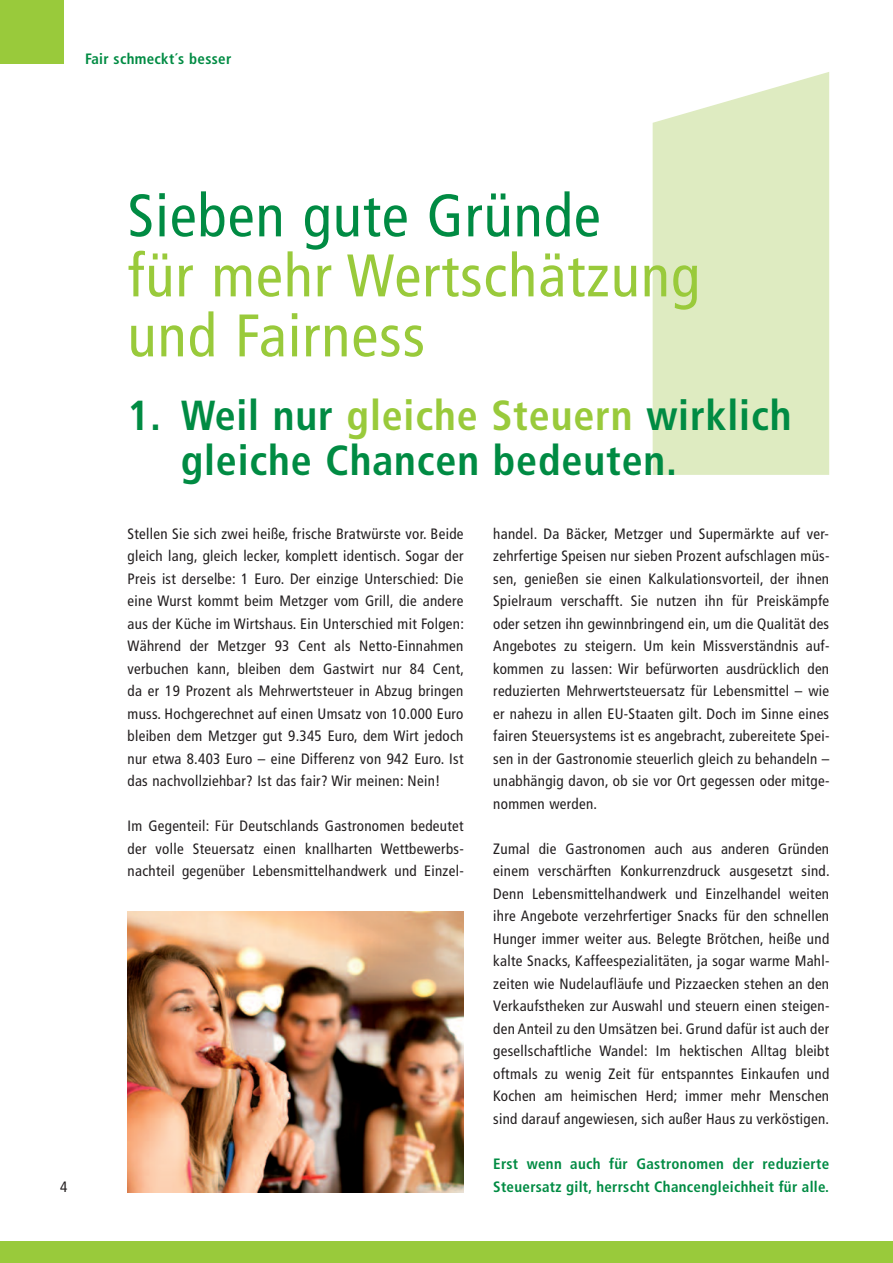
<style>
.page{position:relative;width:893px;height:1263px;background:#fff}
.page>*{position:absolute;margin:0;border:0;box-sizing:border-box;transform-origin:0 0}
.t1{font:condensed 60px/60px "Frutiger";letter-spacing:.02em;color:#99ca3b}
.t2{font:condensed 60px "Frutiger";letter-spacing:.02em;color:#008b43}
.t3{font:700 condensed 42px/45px "Frutiger";letter-spacing:.02em;color:#008b43}
.t4{font:condensed 15px/22.5px "Frutiger";letter-spacing:.02em;color:#231f20;text-align:justify}
.t5{font:700 condensed 15px/22.5px "Frutiger";letter-spacing:.02em;color:#008b43}
.s1{color:#99ca3b}
</style>
<div class="page">
<div style="left:653px;top:72px;width:176px;height:403px;background:#deebc1"></div>
<div style="left:0;top:0;width:64px;height:64px;background:#99ca3b"></div>
<div style="left:0;top:1242px;width:893px;height:21px;background:#99ca3b"></div>
<img style="left:128px;top:911px;width:335px;height:281px">
<p class="t5" style="left:85px;top:47px;width:148px">fair schmeckt´s besser</p>
<p class="t4" style="left:60px;top:1175px;width:9px">4</p>
<h1 class="t2" style="left:128px;top:181px;width:474px">Sieben gute Gründe</h1>
<h1 class="t1" style="left:128px;top:246px;width:574px">für mehr Wertschätzung und Fairness</h1>
<h2 class="t3" style="left:181px;top:393px;width:612px;text-indent:-53px">1. Weil nur <span class="s1">gleiche steuern</span> wirklich gleiche chancen bedeuten.</h2>
<p class="t4" style="left:128px;top:522px;width:338px">Stellen Sie sich zwei heiße, frische Bratwürste vor. Beide gleich lang, gleich lecker, komplett identisch. Sogar der Preis ist derselbe: 1 Euro. Der einzige Unterschied: Die eine Wurst kommt beim Metzger vom Grill, die andere aus der Küche im Wirtshaus. Ein Unterschied mit Folgen:<br>Während der Metzger 93 Cent als Netto-Einnahmen verbuchen kann, bleiben dem Gastwirt nur 84 Cent, da er 19 Prozent als Mehrwertsteuer in Abzug bringen muss. Hochgerechnet auf einen Umsatz von 10.000 Euro bleiben dem Metzger gut 9.345 Euro, dem Wirt jedoch nur etwa 8.403 Euro – eine Differenz von 942 Euro. Ist das nachvollziehbar? Ist das fair? Wir meinen: Nein!</p>
<p class="t4" style="left:128px;top:815px;width:338px">Im Gegenteil: Für Deutschlands Gastronomen bedeutet der volle Steuersatz einen knallharten Wettbewerbs&shy;nachteil gegenüber Lebensmittelhandwerk und Einzel-</p>
<p class="t4" style="left:493px;top:522px;width:338px">handel. Da Bäcker, Metzger und Supermärkte auf ver&shy;zehrfertige Speisen nur sieben Prozent aufschlagen müs&shy;sen, genießen sie einen Kalkulationsvorteil, der ihnen Spielraum verschafft. Sie nutzen ihn für Preiskämpfe oder setzen ihn gewinnbringend ein, um die Qualität des Angebotes zu steigern. Um kein Missverständnis auf&shy;kommen zu lassen: Wir befürworten ausdrücklich den reduzierten Mehrwertsteuersatz für Lebensmittel – wie er nahezu in allen EU-Staaten gilt. Doch im Sinne eines fairen Steuersystems ist es angebracht, zubereitete Spei&shy;sen in der Gastronomie steuerlich gleich zu behandeln – unabhängig davon, ob sie vor Ort gegessen oder mitge&shy;nommen werden.</p>
<p class="t4" style="left:493px;top:837px;width:338px">Zumal die Gastronomen auch aus anderen Gründen einem verschärften Konkurrenzdruck ausgesetzt sind.<br>Denn Lebensmittelhandwerk und Einzelhandel weiten ihre Angebote verzehrfertiger Snacks für den schnellen Hunger immer weiter aus. Belegte Brötchen, heiße und kalte Snacks, Kaffeespezialitäten, ja sogar warme Mahl&shy;zeiten wie Nudelaufläufe und Pizzaecken stehen an den Verkaufstheken zur Auswahl und steuern einen steigen&shy;den Anteil zu den Umsätzen bei. Grund dafür ist auch der gesellschaftliche Wandel: Im hektischen Alltag bleibt oftmals zu wenig Zeit für entspanntes Einkaufen und Kochen am heimischen Herd; immer mehr Menschen sind darauf angewiesen, sich außer Haus zu verköstigen.</p>
<p class="t5" style="left:493px;top:1152px;width:337px">erst wenn auch für gastronomen der reduzierte steuersatz gilt, herrscht chancengleichheit für alle.</p>
</div>
